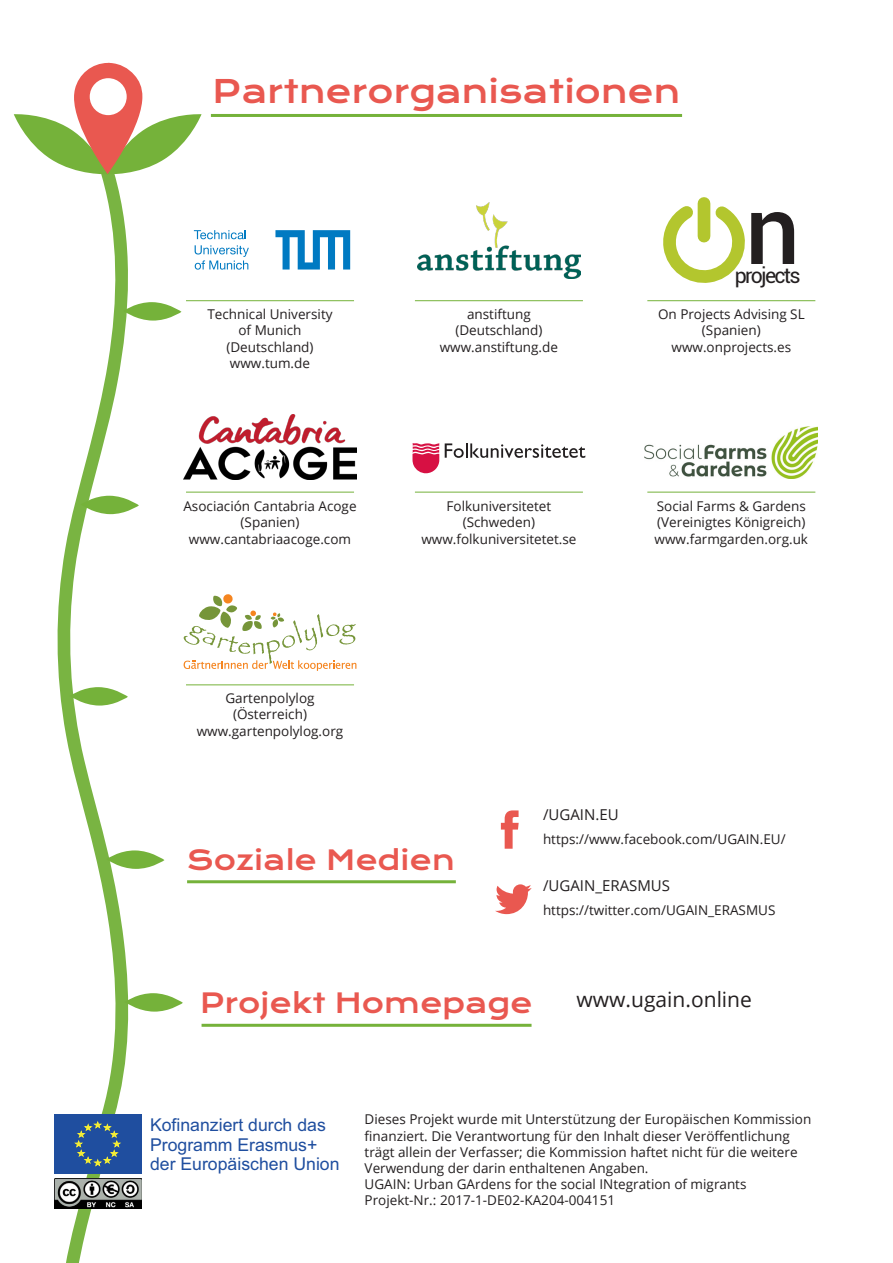
<style>
.page{position:relative;width:893px;height:1263px;background:#fff}
.page>*{position:absolute;margin:0;border:0;box-sizing:border-box;transform-origin:0 0}
.t1{font:500 96.6px "Roboto";color:#231f20}
.t2{font:31.5px "Krona One";color:#e95850}
.t3{font:27px "Krona One";color:#e95850}
.t4{font:21.3px "Roboto";letter-spacing:-.08em;color:#231f20}
.t5{font:21px "Open Sans";color:#231f20}
.t6{font:17.7px/19.8px "Arial";color:#1f4e9f}
.t7{font:15px "Open Sans";color:#231f20}
.t8{font:13.5px/16.2px "Open Sans";color:#231f20}
</style>
<div class="page">
<svg style="left:57px;top:176px;width:72px;height:938px"></svg>
<svg style="left:14px;top:63px;width:188px;height:113px"></svg>
<div style="left:54px;top:1114px;width:88px;height:60px;background:#1f4e9f"></div>
<svg style="left:66px;top:1121px;width:55px;height:142px"></svg>
<img style="left:54px;top:1178px;width:87px;height:31px">
<svg style="left:106px;top:850px;width:58px;height:19px"></svg>
<svg style="left:70px;top:687px;width:58px;height:19px"></svg>
<svg style="left:81px;top:495px;width:58px;height:19px"></svg>
<svg style="left:123px;top:302px;width:58px;height:19px"></svg>
<svg style="left:125px;top:993px;width:58px;height:19px"></svg>
<svg style="left:663px;top:197px;width:82px;height:86px"></svg>
<img style="left:645px;top:426px;width:173px;height:52px">
<svg style="left:412px;top:443px;width:27px;height:30px"></svg>
<svg style="left:445px;top:443px;width:140px;height:15px"></svg>
<img style="left:184px;top:415px;width:172px;height:65px">
<svg style="left:184px;top:594px;width:172px;height:77px"></svg>
<img style="left:417px;top:203px;width:164px;height:76px">
<hr style="left:211px;top:114px;width:471px;height:3px;background:#75b23a">
<hr style="left:187px;top:880px;width:269px;height:3px;background:#75b23a">
<hr style="left:202px;top:1024px;width:329px;height:3px;background:#75b23a">
<hr style="left:647px;top:300px;width:168px;height:1px;background:#75b23a">
<hr style="left:647px;top:492px;width:168px;height:1px;background:#75b23a">
<hr style="left:415px;top:300px;width:168px;height:1px;background:#75b23a">
<hr style="left:415px;top:492px;width:168px;height:1px;background:#75b23a">
<hr style="left:186px;top:300px;width:168px;height:1px;background:#75b23a">
<hr style="left:186px;top:492px;width:168px;height:1px;background:#75b23a">
<hr style="left:186px;top:684px;width:168px;height:1px;background:#75b23a">
<svg style="left:501px;top:810px;width:18px;height:39px"></svg>
<svg style="left:495px;top:884px;width:37px;height:30px"></svg>
<svg style="left:275px;top:230px;width:75px;height:39px"></svg>
<svg style="left:194px;top:230px;width:52px;height:9px"></svg>
<svg style="left:195px;top:245px;width:54px;height:25px"></svg>
<p class="t2" style="left:213px;top:71px;width:469px">Partnerorganisationen</p>
<p class="t1" style="left:745px;top:162px;width:56px">n</p>
<p class="t4" style="left:735px;top:260px;width:67px">projects</p>
<p class="t8" style="left:207px;top:305px;width:127px">Technical University</p>
<p class="t8" style="left:238px;top:322px;width:65px">of Munich</p>
<p class="t8" style="left:226px;top:338px;width:89px">(Deutschland)</p>
<p class="t8" style="left:230px;top:355px;width:82px">www.tum.de</p>
<p class="t8" style="left:183px;top:497px;width:175px">Asociación Cantabria Acoge</p>
<p class="t8" style="left:241px;top:514px;width:60px">(Spanien)</p>
<p class="t8" style="left:189px;top:530px;width:164px">www.cantabriaacoge.com</p>
<p class="t8" style="left:225px;top:689px;width:91px">Gartenpolylog</p>
<p class="t8" style="left:233px;top:706px;width:76px">(Österreich)</p>
<p class="t8" style="left:197px;top:722px;width:148px">www.gartenpolylog.org</p>
<p class="t8" style="left:467px;top:305px;width:65px">anstiftung</p>
<p class="t8" style="left:455px;top:322px;width:89px">(Deutschland)</p>
<p class="t8" style="left:440px;top:338px;width:120px">www.anstiftung.de</p>
<p class="t8" style="left:447px;top:497px;width:106px">Folkuniversitetet</p>
<p class="t8" style="left:463px;top:514px;width:74px">(Schweden)</p>
<p class="t8" style="left:421px;top:530px;width:157px">www.folkuniversitetet.se</p>
<p class="t8" style="left:658px;top:305px;width:148px">On Projects Advising SL</p>
<p class="t8" style="left:702px;top:322px;width:60px">(Spanien)</p>
<p class="t8" style="left:671px;top:338px;width:121px">www.onprojects.es</p>
<p class="t8" style="left:657px;top:497px;width:151px">Social Farms &amp; Gardens</p>
<p class="t8" style="left:657px;top:514px;width:150px">(Vereinigtes Königreich)</p>
<p class="t8" style="left:655px;top:530px;width:155px">www.farmgarden.org.uk</p>
<p class="t3" style="left:187px;top:843px;width:269px">Soziale Medien</p>
<p class="t7" style="left:543px;top:804px;width:77px">/UGAIN.EU</p>
<p class="t8" style="left:543px;top:831px;width:244px">https://www.facebook.com/UGAIN.EU/</p>
<p class="t7" style="left:543px;top:875px;width:129px">/UGAIN_ERASMUS</p>
<p class="t8" style="left:543px;top:902px;width:234px">https://twitter.com/UGAIN_ERASMUS</p>
<p class="t3" style="left:200px;top:986px;width:334px">Projekt Homepage</p>
<p class="t5" style="left:577px;top:985px;width:177px">www.ugain.online</p>
<p class="t6" style="left:150px;top:1115px;width:191px">Kofinanziert durch das<br>Programm Erasmus+ der Europäischen Union</p>
<p class="t8" style="left:365px;top:1111px;width:448px">Dieses Projekt wurde mit Unterstützung der Europäischen Kommission finanziert. Die Verantwortung für den Inhalt dieser Veröffentlichung trägt allein der Verfasser; die Kommission haftet nicht für die weitere Verwendung der darin enthaltenen Angaben.</p>
<p class="t8" style="left:365px;top:1176px;width:383px">UGAIN: Urban GArdens for the social INtegration of migrants</p>
<p class="t8" style="left:365px;top:1192px;width:252px">Projekt-Nr.: 2017-1-DE02-KA204-004151</p>
</div>
